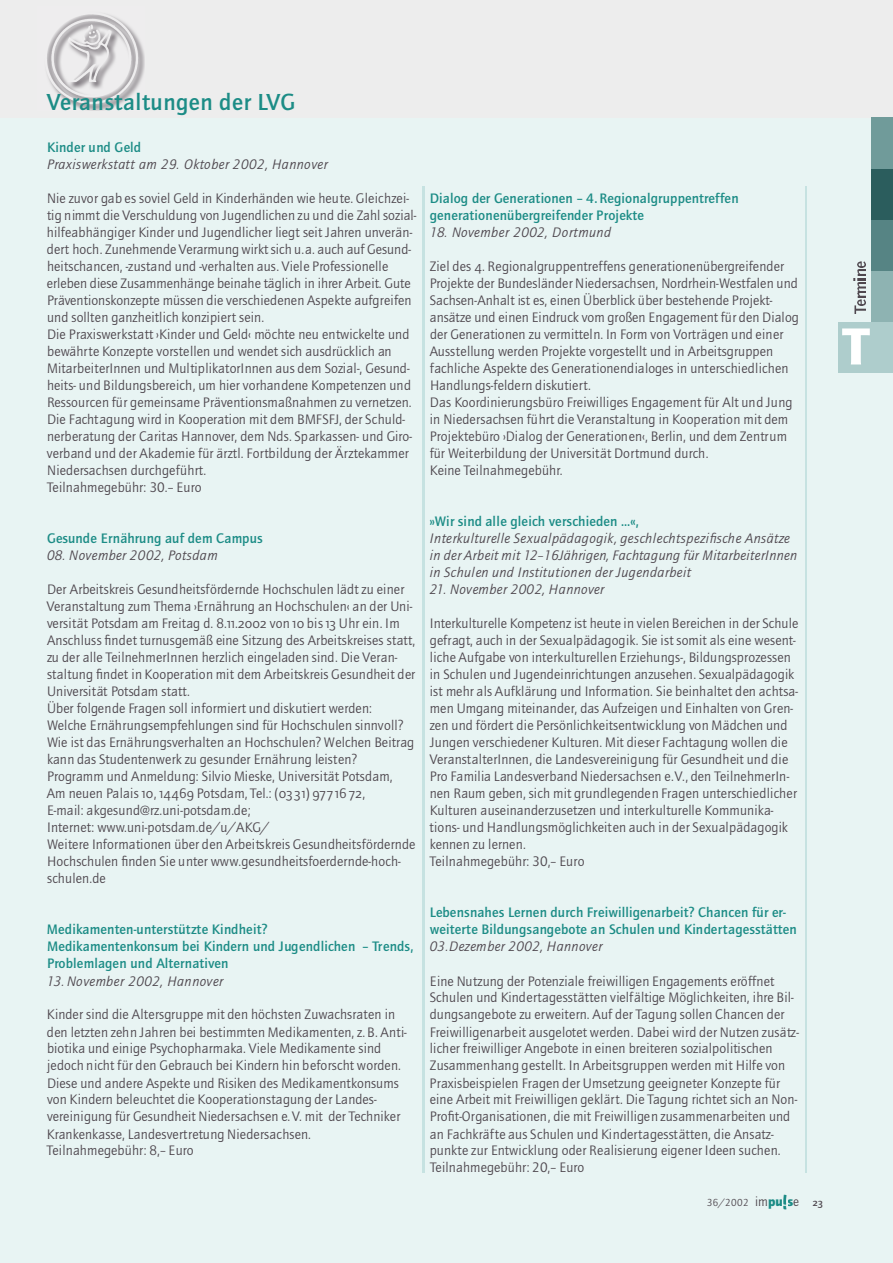
<style>
.page{position:relative;width:893px;height:1263px;background:#fff}
.page>*{position:absolute;margin:0;border:0;box-sizing:border-box;transform-origin:0 0}
.t1{font:900 54px "Quay Itc T";color:#fff}
.t2{font:700 24px "Quay Itc T";letter-spacing:.015em;color:#1c8c86}
.t3{font:14.25px/17px "Quay Itc T";color:#4f484f}
.t4{font:700 14.25px/17.1px "Quay Itc T";color:#1c8c86}
.t5{font:italic 14.25px/17.1px "Quay Itc T";letter-spacing:.025em;color:#4f484f}
.t6{font:10.5px "Quay Itc T";color:#4f484f}
.s1{font-family:"Quay Itc SCT"}
.s2{font-size:13.5px}
.s3{font-weight:900;font-size:13.5px;color:#1c8c86}
.s4{font-family:"Quay Itc SCT";font-weight:700}
</style>
<div class="page">
<div style="left:0;top:118px;width:892px;height:1145px;background:#e8f4f3"></div>
<div style="left:0;top:0;width:892px;height:118px;background:#ededed"></div>
<img style="left:783px;top:1194px;width:4px;height:16px">
<div style="left:838px;top:322px;width:54px;height:51px;background:#aecdcc"></div>
<img style="left:854px;top:294px;width:11px;height:20px">
<img style="left:857px;top:282px;width:8px;height:10px">
<svg style="left:853px;top:278px;width:12px;height:2px"></svg>
<img style="left:857px;top:270px;width:8px;height:6px">
<img style="left:857px;top:261px;width:8px;height:7px">
<div style="left:872px;top:169px;width:20px;height:51px;background:#2b5d5d"></div>
<div style="left:872px;top:118px;width:20px;height:51px;background:#709b9a"></div>
<div style="left:872px;top:220px;width:20px;height:51px;background:#568484"></div>
<div style="left:872px;top:271px;width:20px;height:51px;background:#8eb3b2"></div>
<hr style="left:422px;top:186px;width:2px;height:986px;background:#c6e2e1">
<hr style="left:805px;top:186px;width:2px;height:986px;background:#c6e2e1">
<img style="left:47px;top:14px;width:97px;height:97px">
<h2 class="t2" style="left:47px;top:93px;width:249px">Ve ra n sta l t u n gen der LVG</h2>
<p class="t4" style="left:47px;top:140px;width:96px">Kinder und Geld</p>
<p class="t5" style="left:47px;top:157px;width:282px">P ra x i s we rkstatt am 29. Oktober 2002, Hannove r</p>
<p class="t3" style="left:47px;top:191px;width:371px">Nie zuvor gab es soviel Geld in Kinderhänden wie heute. Gleich z e i&shy;tig nimmt die Ve rs chuldung von Juge n d l i chen zu und die Zahl sozial&shy;h i l f e a b h ä n g i ger Kinder und Juge n d l i cher liegt seit Jahren unve r ä n&shy;d e rt hoch. Zunehmende Verarmung wirkt sich u.a. auch auf Gesund&shy;h e i t s chancen, -zustand und -ve rh a l ten aus. Viele Professionelle erleben diese Zusammenhänge beinahe tä gl i ch in ihrer Arbeit. Gute P r äve n t i o n s ko n z e pte müssen die ve rs ch i e d e n e n A s p e k te aufgre i f e n und sollten ga n z h e i t l i ch ko n z i p i e rt sein.<br>Die Praxiswe rkstatt ›Kinder und Geld‹ möch te neu entwicke l te und b ewä h rte Ko n z e pte vo rstellen und we n d et sich ausdrück l i ch an<br>M i ta r b e i terInnen und Multiplika torInnen aus dem Sozial-, Gesund&shy;heits- und Bildungsbere i ch, um hier vo rhandene Ko mp etenzen und Re s s o u rcen für gemeinsame Präventionsmaßnahmen zu ve r n et z e n .<br>Die Fa ch tagung wird in Kooperation mit dem BMFSFJ, der Sch u l d&shy;nerberatung der Caritas Hannove r, dem Nds. Sparkassen- und Giro&shy;verband und der Akademie für ärztl. Fo rtbildung der Ärz te ka m m e r N i e d e rs a chsen durch ge f ü h rt .<br>Te i l n a h m e ge b ü h r: 3 0.– Euro</p>
<p class="t4" style="left:47px;top:531px;width:217px">Gesunde Ern ä h rung auf dem Camp u s</p>
<p class="t5" style="left:47px;top:549px;width:172px">08. November 2002, Pot s d a m</p>
<p class="t3" style="left:47px;top:582px;width:370px">Der Arbeitskreis Gesundheitsfö rdernde Hoch s chulen lädt zu einer Ve r a n staltung zum Thema ›Ernährung an Hoch s chulen‹ an der Un i&shy;ve rs i tät Potsdam am Fre i tag d. <span class="s1">8 .1 1. 2 0 0 2</span> von <span class="s1">10</span> bis <span class="s1">13</span> Uhr ein. Im<br>A n s chluss fin d et turnusgemäß eine Sitzung des Arbeitskreises sta t t , zu der alle TeilnehmerInnen herz l i ch eingeladen sind. Die Ve r a n&shy;staltung fin d et in Kooperation mit dem Arbeitskreis Gesundheit der Un i ve rs i tät Potsdam sta t t .<br>Über fo l gende Fr a gen soll info r m i e rt und disku t i e rt we rd e n :<br>We l che Ernähru n g s e mp f e h l u n gen sind für Hoch s chulen sinnvo l l ?<br>Wie ist das Ernähru n g s ve rh a l ten an Hoch s chulen? We l chen Beitrag kann das St u d e n te nwe rk zu gesunder Ernährung leiste n ?<br>P ro gramm und Anmeldung: Silvio Mieske, Un i ve rs i tät Potsdam,<br>Am neuen Palais <span class="s1">10, 144 6 9</span> Potsdam, Tel.: <span class="s1">( 0 3 31) 977 167 2</span>,<br>E-mail: akge s u n d @ rz . u n i - p otsdam.de;<br>I n te r n et: www. u n i - p ot s d a m . d e / u / A KG /<br>We i te re Informationen über den Arbeitskreis Gesundheitsfö rd e r n d e H o ch s chulen finden Sie unter www. ge s u n d h e i t s fo e rd e r n d e - h o ch-<br>s ch u l e n . d e</p>
<p class="t4" style="left:47px;top:922px;width:368px">M e d i ka m e n t e n - u n t e rstützte Kindheit?<br>M e d i ka m e n t e n konsum bei Kindern und Juge n d l i chen – Tre n d s ,<br>P ro b l e m l a gen und Altern a t i ven</p>
<p class="t5" style="left:47px;top:974px;width:178px">13 . November 2002, Hannove r</p>
<p class="t3" style="left:47px;top:1008px;width:361px">Kinder sind die Alte rs gruppe mit den höch sten Zuwa ch s r a ten in den let z ten zehn Jahren bei best i m m ten Medika m e n ten, z. B. Anti&shy;b i ot i ka und einige Psych o p h a r m a ka. Viele Medika m e n te sind<br>j e d o ch nicht für den Gebrauch bei Kindern hin befo rs cht wo rd e n .<br>Diese und andere Aspekte und Risiken des Medika m e n t ko n s u m s von Kindern beleuch tet die Ko o p e r a t i o n stagung der Landes-<br>ve re i n igung für Gesundheit Nieders a chsen e. V. mit der Te ch n i ke r K r a n ke nkasse, Landesve rt retung Nieders a chsen.<br>Te i l n a h m e ge b ü h r: <span class="s1">8</span>,– Euro</p>
<p class="t4" style="left:430px;top:191px;width:310px">Dialog der Generationen – 4. Re g i o n a l gru p p e n t re ffen ge n e ra t i o n e n ü b e rgre i fender Projekte</p>
<p class="t5" style="left:430px;top:225px;width:183px">18. November 2002, Dort m u n d</p>
<p class="t3" style="left:430px;top:260px;width:370px">Ziel des <span class="s1">4 .</span> Re g i o n a l gru p p e n t re ffens ge n e r a t i o n e n ü b e rgre i f e n d e r<br>P ro j e k te der Bundesländer Nieders a chsen, No rd rh e i n -We st falen und S a ch s e n -Anhalt ist es, einen Üb e r b l i ck über bestehende Pro j e k t - ansätze und einen Eindru ck vom großen Enga gement für den Dialog der Generationen zu ve r m i t teln. In Form von Vo rt r ä gen und einer Au s stellung we rden Pro j e k te vo rge stellt und in Arbeitsgru p p e n<br>fa ch l i che Aspekte des Generationendialoges in unte rs ch i e d l i ch e n Handlungs-feldern disku t i e rt.<br>Das Ko o rd i n i e ru n g s b ü ro Fre i w i l l i ges Enga gement für Alt und Jung in Nieders a chsen führt die Ve r a n staltung in Kooperation mit dem<br>P ro j e k te b ü ro ›Dialog der Generationen‹, Berlin, und dem Zentru m für We i terbildung der Un i ve rs i tät Dortmund durch.<br>Keine Te i l n a h m e ge b ü h r.</p>
<p class="t4" style="left:430px;top:514px;width:210px">»Wir sind alle gl e i ch ve rs chieden …«,</p>
<p class="t5" style="left:429px;top:531px;width:369px">I n te rku l t u relle Sex u a l p ä d a g o g i k, ge s ch l e ch t s p e z i fis che Ansätze in der Arbeit mit 12 – 16 J ä h ri gen, Fa chtagung für Mitarbeite r I n n e n in Schulen und Institutionen der Juge n d a r b e i t</p>
<p class="t5" style="left:430px;top:582px;width:176px">21. November 2002, Hannove r</p>
<p class="t3" style="left:429px;top:617px;width:370px">I n te rku l t u relle Ko mp etenz ist heute in vielen Bere i chen in der Sch u l e gefragt, auch in der Sexualpädagogik. Sie ist somit als eine we s e n t&shy;l i che Au f gabe von inte rku l t u rellen Erziehungs-, Bildungspro z e s s e n in Schulen und Juge n d e i n r i ch t u n gen anzusehen. Sexualpädagogik i st mehr als Au f k l ä rung und Information. Sie beinhaltet den ach t s a&shy;men Um gang mite i n a n d e r, das Au f z e i gen und Einhalten von Gre n&shy;zen und fö rd e rt die Pe rs ö n l i ch ke i t s e n t w i cklung von Mädchen und<br>J u n gen ve rs chiedener Ku l t u ren. Mit dieser Fa ch tagung wollen die Ve r a n sta l terInnen, die Landesve reinigung für Gesundheit und die P ro Familia Landesverband Nieders a chsen e.V., den Te i l n e h m e r I n&shy;nen Raum geben, sich mit gru n d l e genden Fr a gen unte rs ch i e d l i ch e r Ku l t u ren auseinanderz u s etzen und inte rku l t u relle Ko m m u n i ka&shy;tions- und Handlungsmögl i ch ke i ten auch in der Sexualpädagogik kennen zu lernen.<br>Te i l n a h m e ge b ü h r: 30,– Euro</p>
<p class="t4" style="left:429px;top:906px;width:369px">Lebensnahes Lernen durch Fre i w i l l i genarbeit? Chancen für er&shy;we i t e rte Bildungsange b ote an Schulen und Kinderta ge s stä t t e n</p>
<p class="t5" style="left:430px;top:940px;width:174px">03.Dezember 2002, Hannove r</p>
<p class="t3" style="left:429px;top:974px;width:371px">Eine Nutzung der Potenziale fre i w i l l i gen Enga gements erö ff n et<br>S chulen und Kinderta ge s stä t ten vielfä l t i ge Mögl i ch ke i ten, ihre Bil&shy;d u n g s a n ge b ote zu erwe i tern. Auf der Tagung sollen Chancen der Fre i w i l l i genarbeit ausge l otet we rden. Dabei wird der Nutzen zusätz&shy;l i cher fre i w i l l i ger Ange b ote in einen bre i te ren sozialpolitisch e n Zusammenhang ge stellt. In Arbeitsgruppen we rden mit Hilfe vo n Praxisbeispielen Fr a gen der Um s etzung ge e i g n eter Ko n z e pte für eine Arbeit mit Fre i w i l l i gen ge k l ä rt. Die Tagung rich tet sich an No n - P ro fit - O rganisationen, die mit Fre i w i l l i gen zusammenarbeiten und an Fa ch k r ä fte aus Schulen und Kinderta ge s stä t ten, die Ansatz-<br>p u n k te zur Entwicklung oder Re a l i s i e rung eigener Ideen suchen.<br>Te i l n a h m e ge b ü h r: 20,– Euro</p>
<p class="t6" style="left:706px;top:1199px;width:118px">3 6 / 2 0 0 2 <span class="s2">im</span><span class="s3">pu s</span><span class="s2">e</span> <span class="s4">2 3</span></p>
<h1 class="t1" style="left:842px;top:328px;width:28px">T</h1>
</div>
